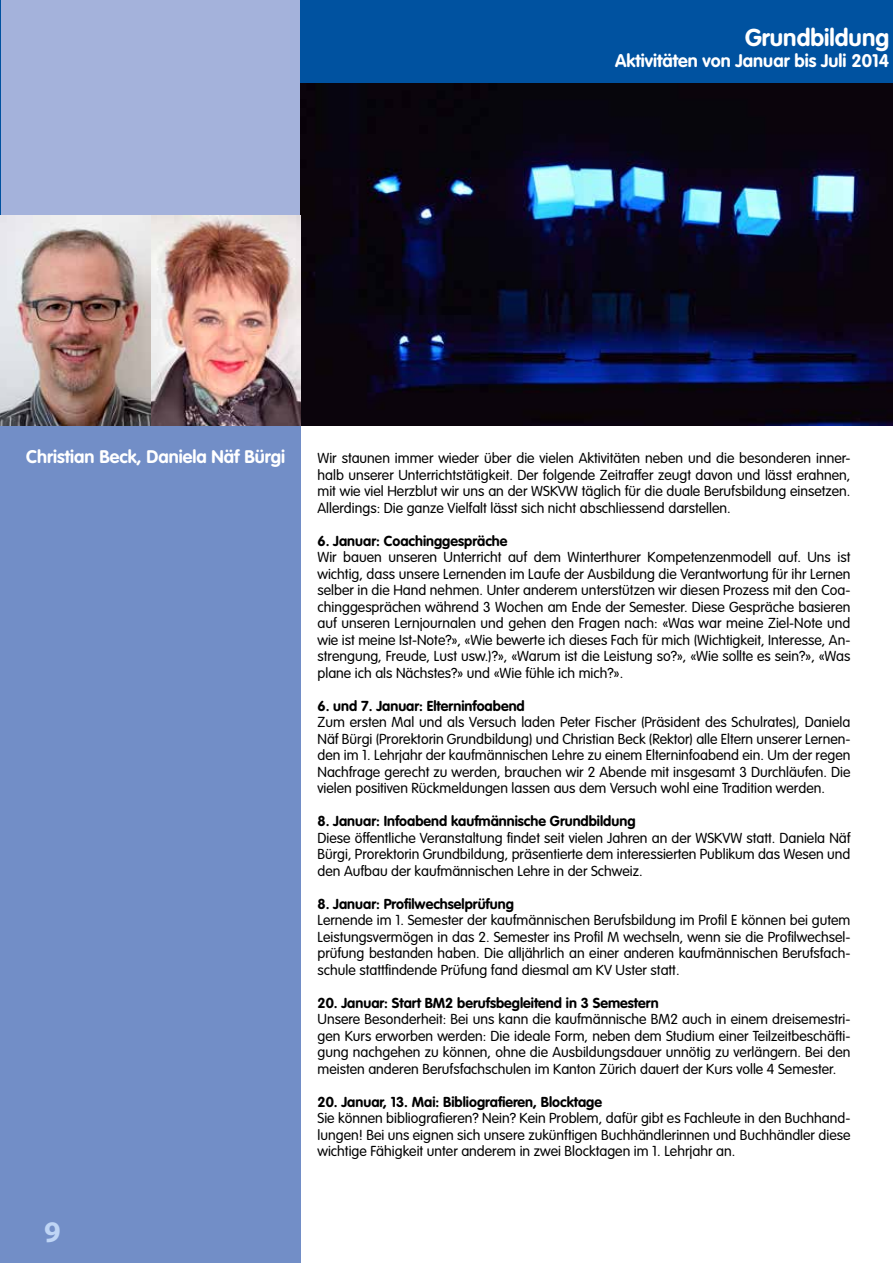
<style>
.page{position:relative;width:893px;height:1263px;background:#fff}
.page>*{position:absolute;margin:0;border:0;box-sizing:border-box;transform-origin:0 0}
.t1{font:700 30px "Myriad";color:#bfd5f5}
.t2{font:700 24px "VAG Rounded Std";color:#fff}
.t3{font:700 18px "VAG Rounded Std";color:#fff}
.t4{font:300 14.25px/16.5px "VAG Rounded Std";color:#000;text-align:justify}
.t5{font:700 14.25px "VAG Rounded Std";color:#000}
</style>
<div class="page">
<div style="left:0;top:0;width:300px;height:425px;background:#a4b2db"></div>
<div style="left:300px;top:0;width:593px;height:85px;background:#0052a0"></div>
<hr style="left:0;top:0;width:1px;height:1263px;background:#0052a0">
<div style="left:0;top:216px;width:300px;height:1047px;background:#728ec7"></div>
<img style="left:300px;top:84px;width:593px;height:341px">
<img style="left:150px;top:216px;width:150px;height:209px">
<img style="left:0;top:216px;width:150px;height:209px">
<h2 class="t2" style="left:745px;top:23px;width:146px">Grundbildung</h2>
<p class="t3" style="left:615px;top:50px;width:276px">Aktivitäten von Januar bis Juli 2014</p>
<p class="t3" style="left:26px;top:446px;width:260px">Christian Beck, Daniela Näf Bürgi</p>
<h1 class="t1" style="left:44px;top:1216px;width:18px">9</h1>
<p class="t4" style="left:317px;top:450px;width:534px">Wir staunen immer wieder über die vielen Aktivitäten neben und die besonderen inner&shy;halb unserer Unterrichtstätigkeit. Der folgende Zeitraffer zeugt davon und lässt erahnen, mit wie viel Herzblut wir uns an der WSKVW täglich für die duale Berufsbildung einsetzen.<br>Allerdings: Die ganze Vielfalt lässt sich nicht abschliessend darstellen.</p>
<p class="t5" style="left:317px;top:532px;width:191px">6. Januar: Coachinggespräche</p>
<p class="t4" style="left:317px;top:549px;width:534px">Wir bauen unseren Unterricht auf dem Winterthurer Kompetenzenmodell auf. Uns ist wichtig, dass unsere Lernenden im Laufe der Ausbildung die Verantwortung für ihr Lernen selber in die Hand nehmen. Unter anderem unterstützen wir diesen Prozess mit den Coa&shy;chinggesprächen während 3 Wochen am Ende der Semester. Diese Gespräche basieren auf unseren Lernjournalen und gehen den Fragen nach: «Was war meine Ziel-Note und wie ist meine Ist-Note?», «Wie bewerte ich dieses Fach für mich (Wichtigkeit, Interesse, An&shy;strengung, Freude, Lust usw.)?», «Warum ist die Leistung so?», «Wie sollte es sein?», «Was plane ich als Nächstes?» und «Wie fühle ich mich?».</p>
<p class="t5" style="left:317px;top:697px;width:209px">6. und 7. Januar: Elterninfoabend</p>
<p class="t4" style="left:317px;top:714px;width:534px">Zum ersten Mal und als Versuch laden Peter Fischer (Präsident des Schulrates), Daniela Näf Bürgi (Prorektorin Grundbildung) und Christian Beck (Rektor) alle Eltern unserer Lernen&shy;den im 1. Lehrjahr der kaufmännischen Lehre zu einem Elterninfoabend ein. Um der regen Nachfrage gerecht zu werden, brauchen wir 2 Abende mit insgesamt 3 Durchläufen. Die vielen positiven Rückmeldungen lassen aus dem Versuch wohl eine Tradition werden.</p>
<p class="t5" style="left:317px;top:813px;width:319px">8. Januar: Infoabend kaufmännische Grundbildung</p>
<p class="t4" style="left:317px;top:830px;width:534px">Diese öffentliche Veranstaltung findet seit vielen Jahren an der WSKVW statt. Daniela Näf Bürgi, Prorektorin Grundbildung, präsentierte dem interessierten Publikum das Wesen und den Aufbau der kaufmännischen Lehre in der Schweiz.</p>
<p class="t5" style="left:317px;top:895px;width:198px">8. Januar: Profilwechselprüfung</p>
<p class="t4" style="left:317px;top:912px;width:534px">Lernende im 1. Semester der kaufmännischen Berufsbildung im Profil E können bei gutem Leistungsvermögen in das 2. Semester ins Profil M wechseln, wenn sie die Profilwechsel&shy;prüfung bestanden haben. Die alljährlich an einer anderen kaufmännischen Berufsfach&shy;schule stattfindende Prüfung fand diesmal am KV Uster statt.</p>
<p class="t5" style="left:317px;top:994px;width:343px">20. Januar: Start BM2 berufsbegleitend in 3 Semestern</p>
<p class="t4" style="left:317px;top:1011px;width:534px">Unsere Besonderheit: Bei uns kann die kaufmännische BM2 auch in einem dreisemestri&shy;gen Kurs erworben werden: Die ideale Form, neben dem Studium einer Teilzeitbeschäfti&shy;gung nachgehen zu können, ohne die Ausbildungsdauer unnötig zu verlängern. Bei den meisten anderen Berufsfachschulen im Kanton Zürich dauert der Kurs volle 4 Semester.</p>
<p class="t5" style="left:317px;top:1093px;width:286px">20. Januar, 13. Mai: Bibliografieren, Blocktage</p>
<p class="t4" style="left:317px;top:1110px;width:534px">Sie können bibliografieren? Nein? Kein Problem, dafür gibt es Fachleute in den Buchhand&shy;lungen! Bei uns eignen sich unsere zukünftigen Buchhändlerinnen und Buchhändler diese wichtige Fähigkeit unter anderem in zwei Blocktagen im 1. Lehrjahr an.</p>
</div>
